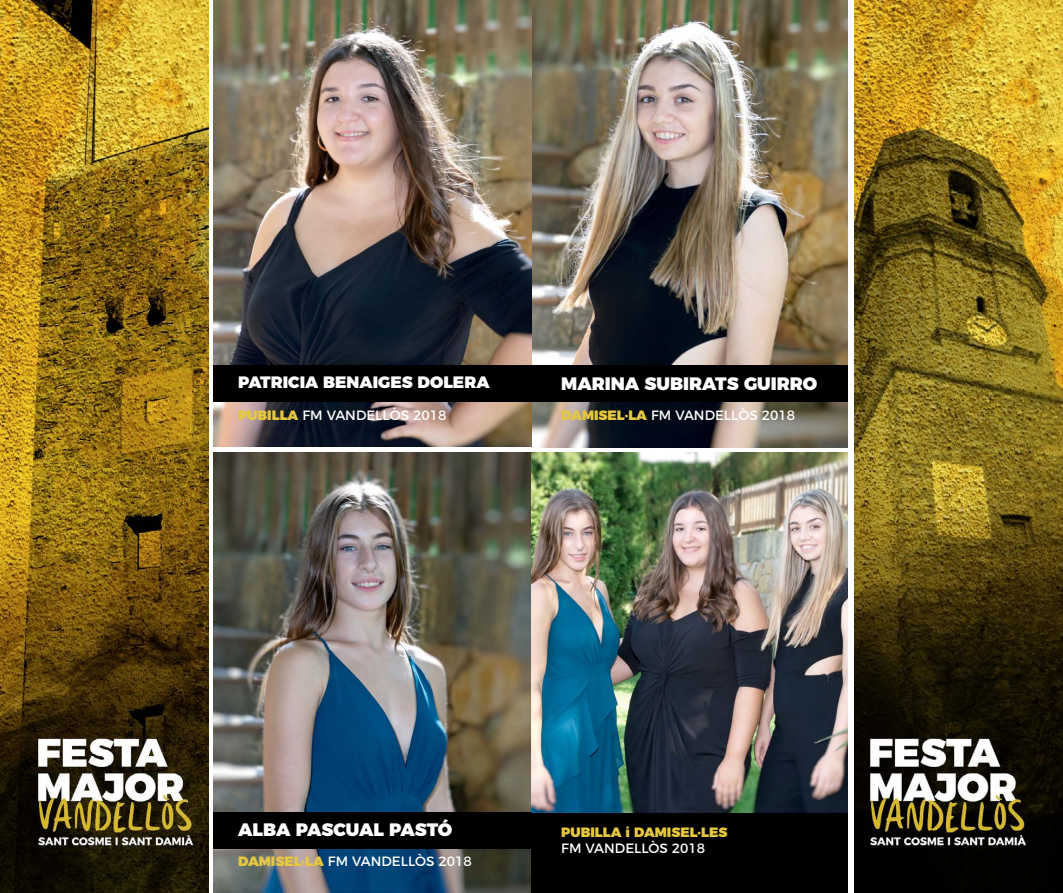
<style>
.page{position:relative;width:1063px;height:893px;background:#fff}
.page>*{position:absolute;margin:0;border:0;box-sizing:border-box;transform-origin:0 0}
.t1{font:900 18px "Montserrat";color:#fff}
.t2{font:900 16.5px "Montserrat";color:#fff}
.t3{font:13.5px "Montserrat";color:#fff}
.t4{font:900 13.5px "Montserrat";color:#e5c83f}
.s1{font-weight:900;color:#e5c83f}
</style>
<div class="page">
<img style="left:531px;top:0;width:317px;height:448px">
<img style="left:214px;top:0;width:317px;height:446px">
<img style="left:214px;top:453px;width:317px;height:440px">
<img style="left:855px;top:0;width:208px;height:893px">
<img style="left:0;top:0;width:208px;height:893px">
<div style="left:213px;top:366px;width:318px;height:36px;background:#000"></div>
<div style="left:213px;top:812px;width:318px;height:37px;background:#000"></div>
<div style="left:531px;top:366px;width:317px;height:36px;background:#000"></div>
<div style="left:531px;top:453px;width:317px;height:440px;background:#000"></div>
<img style="left:531px;top:453px;width:317px;height:359px">
<p class="t2" style="left:238px;top:369px;width:253px">PATRICIA BENAIGES DOLERA</p>
<p class="t3" style="left:238px;top:404px;width:210px"><span class="s1">PUBILLA</span> FM VANDELLÒS 2018</p>
<h1 class="t1" style="left:561px;top:368px;width:258px">MARINA SUBIRATS GUIRRO</h1>
<p class="t3" style="left:561px;top:404px;width:235px"><span class="s1">DAMISEL·LA</span> FM VANDELLÒS 2018</p>
<h1 class="t1" style="left:238px;top:815px;width:216px">ALBA PASCUAL PASTÓ</h1>
<p class="t3" style="left:238px;top:850px;width:235px"><span class="s1">DAMISEL·LA</span> FM VANDELLÒS 2018</p>
<p class="t4" style="left:561px;top:821px;width:168px">PUBILLA i DAMISEL·LES</p>
<p class="t3" style="left:561px;top:837px;width:146px">FM VANDELLÒS 2018</p>
</div>
